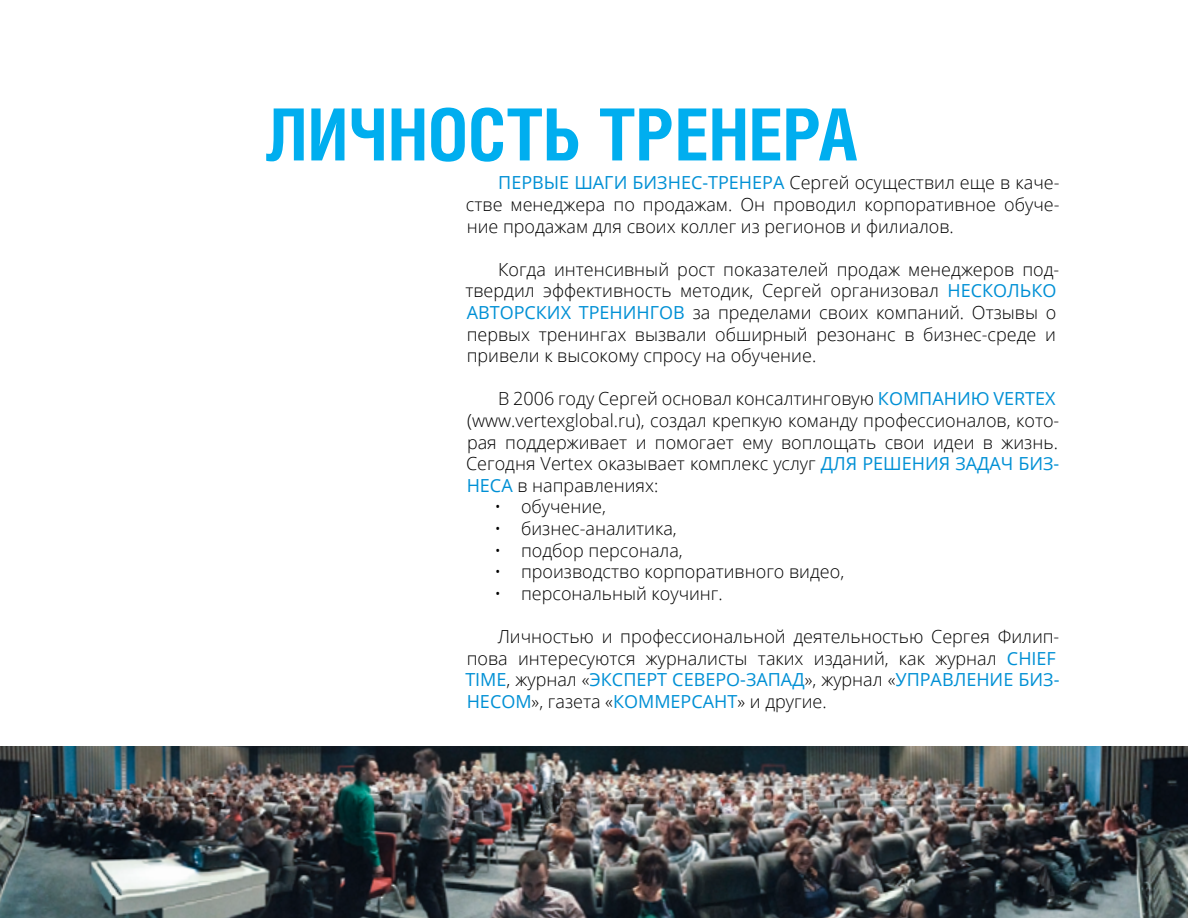
<style>
.page{position:relative;width:1188px;height:918px;background:#fff}
.page>*{position:absolute;margin:0;border:0;box-sizing:border-box;transform-origin:0 0}
.t1{font:700 72px "Helios Cond C";color:#00aeef}
.t2{font:300 18px/21.6px "Open Sans";color:#000;text-align:justify}
.t3{font:18px "Open Sans";color:#0090d5}
.s1{font-weight:400;color:#0090d5}
.s2{font-weight:300;color:#000}
</style>
<div class="page">
<img style="left:0;top:746px;width:1188px;height:172px">
<h1 class="t1" style="left:265px;top:92px;width:594px">Личность тренера</h1>
<p class="t2" style="left:466px;top:172px;width:595px;text-indent:32px"><span class="s1">ПЕРВЫЕ ШАГИ БИЗНЕС-ТРЕНЕРА</span> Сергей осуществил еще в каче&shy;стве менеджера по продажам. Он проводил корпоративное обуче&shy;ние продажам для своих коллег из регионов и филиалов.</p>
<p class="t2" style="left:465px;top:258px;width:596px;text-align:left;text-indent:33px">Когда интенсивный рост показателей продаж менеджеров под&shy;твердил эффективность методик, Сергей организовал <span class="s1">НЕСКОЛЬКО<br>АВТОРСК</span></p>
<p class="t2" style="left:467px;top:301px;width:591px;text-indent:80px"><span class="s1">ИХ ТРЕНИНГОВ</span> за пределами своих компаний. Отзывы о первых тренингах вызвали обширный резонанс в бизнес-среде и привели к высокому спросу на обучение.</p>
<p class="t2" style="left:498px;top:388px;width:419px">В 2006 году Сергей основал консалтинговую <span class="s1">КОМПА</span></p>
<p class="t3" style="left:944px;top:386px;width:113px">НИЮ VERTEX</p>
<p class="t2" style="left:466px;top:409px;width:595px">(www.vertexglobal.ru), создал крепкую команду профессионалов, кото&shy;рая поддерживает и помогает ему воплощать свои идеи в жизнь.<br>Сегодня Vertex оказывает комплекс услуг <span class="s1">ДЛЯ РЕШЕНИЯ ЗАДАЧ БИЗ-НЕСА</span> в направлениях:</p>
<p class="t2" style="left:495px;top:496px;width:113px">• обучение,</p>
<p class="t2" style="left:495px;top:517px;width:184px">• бизнес-аналитика,</p>
<p class="t2" style="left:495px;top:539px;width:190px">• подбор персонала,</p>
<p class="t2" style="left:495px;top:560px;width:351px">• производство корпоративного видео,</p>
<p class="t2" style="left:495px;top:582px;width:230px">• персональный коучинг.</p>
<p class="t2" style="left:465px;top:625px;width:596px;text-align:left;text-indent:32px">Личностью и профессиональной деятельностью Сергея Филип&shy;пова интересуются журналисты таких изданий, как журнал <span class="s1">CHI EF<br>TIM E</span>, журнал «<span class="s1">ЭКСП</span></p>
<p class="t3" style="left:636px;top:667px;width:133px">ЕРТ СЕВЕРО-ЗАПА</p>
<p class="t2" style="left:792px;top:668px;width:116px"><span class="s1">Д</span>», журнал «<span class="s1">УПРА</span></p>
<p class="t3" style="left:942px;top:667px;width:119px">ВЛЕНИЕ БИЗ-</p>
<p class="t3" style="left:467px;top:689px;width:226px">НЕСОМ<span class="s2">», газета «</span>КОММ ЕРСА</p>
<p class="t2" style="left:714px;top:690px;width:114px"><span class="s1">НТ</span>» и другие.</p>
</div>
